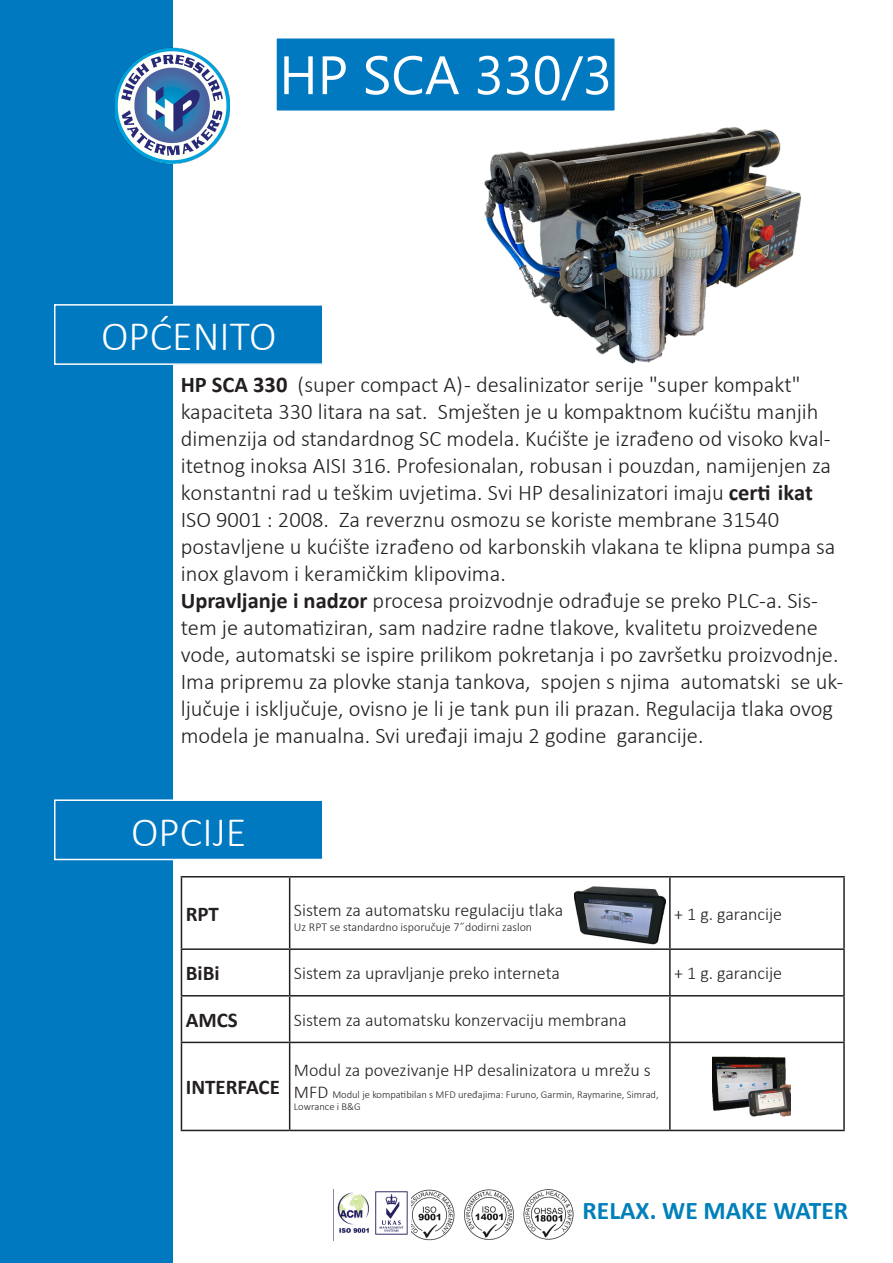
<style>
.page{position:relative;width:893px;height:1263px;background:#fff}
.page>*{position:absolute;margin:0;border:0;box-sizing:border-box;transform-origin:0 0}
.t1{font:54px "Segoe UI Emoji";color:#fff}
.t2{font:300 42px "Calibri";color:#fff}
.t3{font:700 25.5px "Calibri";color:#0080ba}
.t4{font:300 22.5px/27px "Calibri";color:#231f20}
.t5{font:700 21px "Calibri";color:#231f20}
.t6{font:300 18px "Calibri";color:#231f20}
.t7{font:300 12px "Calibri";color:#231f20}
.t8{font:300 10.5px/12.6px "Calibri";color:#231f20}
.s1{font-weight:700}
.s2{font-size:18px}
</style>
<div class="page">
<img style="left:333px;top:1189px;width:241px;height:51px">
<div style="left:0;top:0;width:172px;height:1263px;background:#0079c0"></div>
<img style="left:484px;top:127px;width:317px;height:236px">
<div style="left:274px;top:36px;width:343px;height:77px;background:#0079c0"></div>
<div style="left:272px;top:34px;width:347px;height:81px;border:4px solid #fff"></div>
<div style="left:55px;top:305px;width:268px;height:59px;background:#0079c0"></div>
<div style="left:54px;top:304px;width:269px;height:61px;border:2px solid #fff"></div>
<div style="left:55px;top:800px;width:268px;height:59px;background:#0079c0"></div>
<div style="left:54px;top:799px;width:269px;height:61px;border:2px solid #fff"></div>
<img style="left:115px;top:43px;width:114px;height:127px">
<hr style="left:181px;top:876px;width:109px;height:1px;background:#231f20">
<hr style="left:181px;top:877px;width:1px;height:71px;background:#231f20">
<hr style="left:290px;top:876px;width:380px;height:1px;background:#231f20">
<hr style="left:289px;top:877px;width:1px;height:71px;background:#231f20">
<hr style="left:181px;top:948px;width:109px;height:2px;background:#231f20">
<hr style="left:181px;top:950px;width:1px;height:45px;background:#231f20">
<hr style="left:290px;top:948px;width:380px;height:2px;background:#231f20">
<hr style="left:289px;top:950px;width:1px;height:45px;background:#231f20">
<hr style="left:181px;top:995px;width:109px;height:1px;background:#231f20">
<hr style="left:181px;top:996px;width:1px;height:46px;background:#231f20">
<hr style="left:290px;top:995px;width:380px;height:1px;background:#231f20">
<hr style="left:289px;top:996px;width:1px;height:46px;background:#231f20">
<hr style="left:181px;top:1042px;width:109px;height:1px;background:#231f20">
<hr style="left:181px;top:1043px;width:1px;height:87px;background:#231f20">
<hr style="left:290px;top:1042px;width:380px;height:1px;background:#231f20">
<hr style="left:289px;top:1043px;width:1px;height:87px;background:#231f20">
<hr style="left:181px;top:1130px;width:109px;height:1px;background:#231f20">
<hr style="left:290px;top:1130px;width:380px;height:1px;background:#231f20">
<hr style="left:670px;top:876px;width:175px;height:1px;background:#231f20">
<hr style="left:669px;top:877px;width:2px;height:71px;background:#231f20">
<hr style="left:843px;top:877px;width:2px;height:71px;background:#231f20">
<hr style="left:670px;top:948px;width:175px;height:2px;background:#231f20">
<hr style="left:669px;top:950px;width:2px;height:45px;background:#231f20">
<hr style="left:843px;top:950px;width:2px;height:45px;background:#231f20">
<hr style="left:670px;top:995px;width:175px;height:1px;background:#231f20">
<hr style="left:669px;top:996px;width:2px;height:46px;background:#231f20">
<hr style="left:843px;top:996px;width:2px;height:46px;background:#231f20">
<hr style="left:670px;top:1042px;width:175px;height:1px;background:#231f20">
<hr style="left:669px;top:1043px;width:2px;height:87px;background:#231f20">
<hr style="left:843px;top:1043px;width:2px;height:87px;background:#231f20">
<hr style="left:670px;top:1130px;width:175px;height:1px;background:#231f20">
<img style="left:712px;top:1057px;width:79px;height:60px">
<img style="left:574px;top:887px;width:92px;height:57px">
<p class="t2" style="left:101px;top:310px;width:177px">OPĆENITO</p>
<p class="t1" style="left:474px;top:42px;width:139px">✓✓ ✓</p>
<p class="t4" style="left:181px;top:371px;width:664px"><span class="s1">HP SCA 330</span> (super compact A) - desalinizator serije "super kompakt" kapaciteta 330 litara na sat. Smješten je u kompaktnom kućištu manjih dimenzija od standardnog SC modela. Kućište je izrađeno od visoko kval&shy;itetnog inoksa AISI 316. Profesionalan, robusan i pouzdan, namijenjen za konstantni rad u teškim uvjetima. Svi HP desalinizatori imaju <span class="s1">certi ikat </span>ISO 9001 : 2008. Za reverznu osmozu se koriste membrane 31540 postavljene u kućište izrađeno od karbonskih vlakana te klipna pumpa sa inox glavom i keramičkim klipovima.<br><span class="s1">Upravljanje i nadzor</span> procesa proizvodnje odrađuje se preko PLC-a. Sis&shy;tem je automatiziran, sam nadzire radne tlakove, kvalitetu proizvedene vode, automatski se ispire prilikom pokretanja i po završetku proizvodnje.<br>Ima pripremu za plovke stanja tankova, spojen s njima automatski se uk&shy;ljučuje i isključuje, ovisno je li je tank pun ili prazan. Regulacija tlaka ovog modela je manualna. Svi uređaji imaju 2 godine garancije.</p>
<p class="t2" style="left:131px;top:806px;width:117px">OPCIJE</p>
<p class="t5" style="left:186px;top:899px;width:35px">RPT</p>
<p class="t6" style="left:294px;top:899px;width:271px">Sistem za automatsku regulaciju tlaka</p>
<p class="t7" style="left:294px;top:919px;width:240px">Uz RPT se standardno isporučuje 7˝dodirni zaslon</p>
<p class="t6" style="left:674px;top:902px;width:110px">+ 1 g. garancije</p>
<p class="t5" style="left:186px;top:958px;width:35px">BiBi</p>
<p class="t6" style="left:294px;top:962px;width:267px">Sistem za upravljanje preko interneta</p>
<p class="t6" style="left:674px;top:962px;width:110px">+ 1 g. garancije</p>
<p class="t5" style="left:186px;top:1005px;width:54px">AMCS</p>
<p class="t6" style="left:294px;top:1009px;width:334px">Sistem za automatsku konzervaciju membrana</p>
<p class="t5" style="left:186px;top:1072px;width:96px">INTERFACE</p>
<p class="t6" style="left:294px;top:1059px;width:358px">Modul za povezivanje HP desalinizatora u mrežu s</p>
<p class="t8" style="left:294px;top:1088px;width:366px"><span class="s2">MFD</span> Modul je kompatibilan s MFD uređajima: Furuno, Garmin, Raymarine, Simrad,<br>Lowrance i B&amp;G</p>
<p class="t3" style="left:583px;top:1192px;width:267px">RELAX. WE MAKE WATER</p>
</div>
